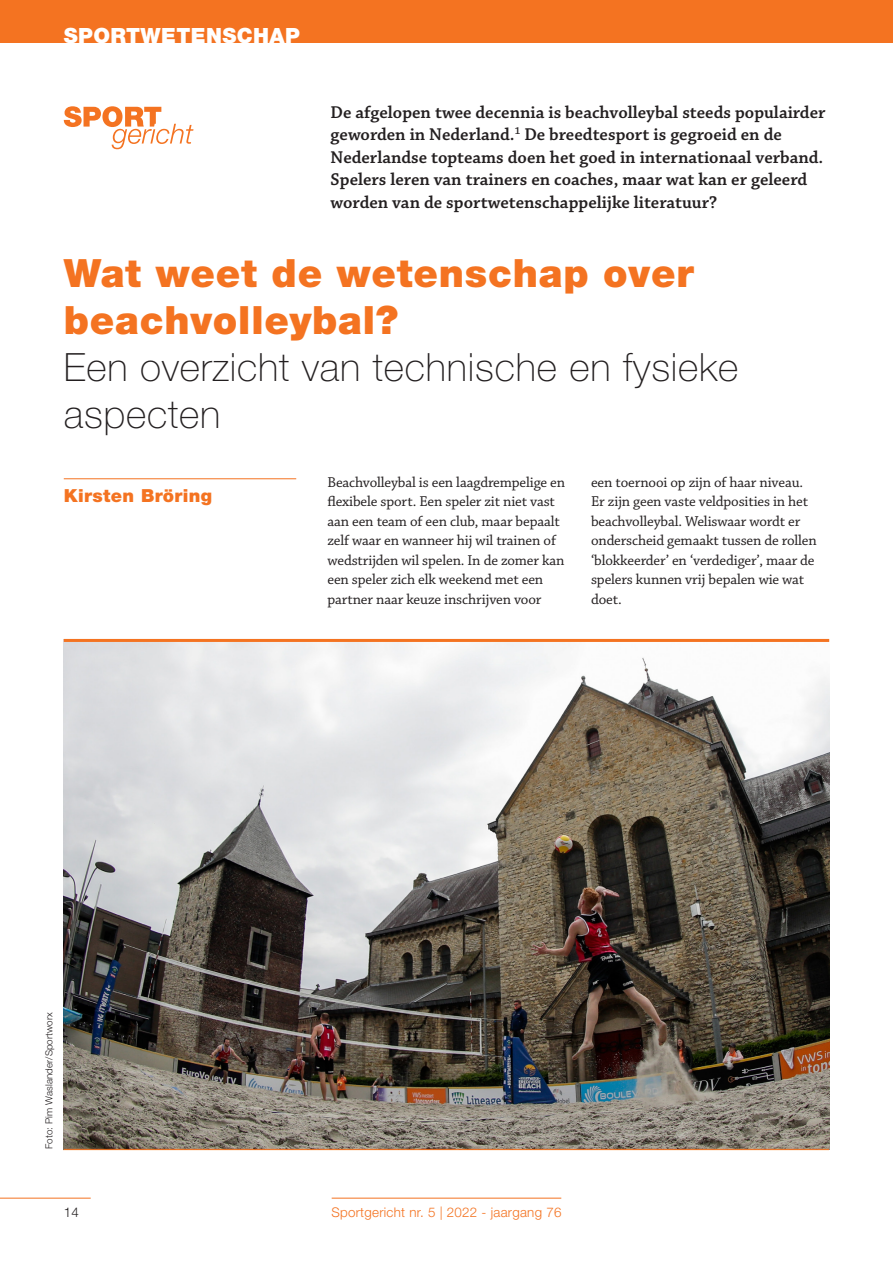
<style>
.page{position:relative;width:893px;height:1263px;background:#fff}
.page>*{position:absolute;margin:0;border:0;box-sizing:border-box;transform-origin:0 0}
.t1{font:100 39px/46.8px "Helvetica Neue LT Std";letter-spacing:.02em;color:#231f20}
._01_-_Kop{font:900 39px/46.8px "Helvetica Neue LT Std";letter-spacing:.02em;color:#f47321}
.t2{font:900 21px "Helvetica Neue LT Std";letter-spacing:.02em;color:#fff}
._02_-_Intro{font:600 18px/22.5px "Chaparral Pro";color:#231f20}
.t3{font:900 18px "Helvetica Neue LT Std";letter-spacing:.02em;color:#f47321}
.t4{font:15px/19.5px "Chaparral Pro";letter-spacing:-.01em;color:#231f20}
.t5{font:300 13.35px "Helvetica Neue LT Std";letter-spacing:.02em;color:#f47321}
.t6{font:300 13.35px "Helvetica Neue LT Std";color:#231f20}
._00_-_Fotobijschrift{font:300 9.75px "Helvetica Neue LT Std";letter-spacing:.01em;color:#231f20}
</style>
<div class="page">
<div style="left:0;top:0;width:893px;height:43px;background:#f47321"></div>
<hr style="left:0;top:1198px;width:91px;height:1px;background:#f47321">
<hr style="left:332px;top:1198px;width:229px;height:1px;background:#f47321">
<svg style="left:64px;top:106px;width:129px;height:43px"></svg>
<hr style="left:64px;top:478px;width:232px;height:1px;background:#f47321">
<img style="left:64px;top:642px;width:765px;height:507px">
<hr style="left:64px;top:639px;width:765px;height:3px;background:#f47321">
<hr style="left:64px;top:1149px;width:765px;height:1px;background:#f47321">
<p class="t2" style="left:64px;top:23px;width:238px">SPORTWETENSCHAP</p>
<p class="_02_-_Intro" style="left:331px;top:101px;width:496px">De afgelopen twee decennia is beachvolleybal steeds populairder geworden in Nederland.<sup>1</sup> De breedtesport is gegroeid en de Nederlandse topteams doen het goed in internationaal verband.<br>Spelers leren van trainers en coaches, maar wat kan er geleerd worden van de sportwetenschappelijke literatuur?</p>
<p class="_01_-_Kop" style="left:64px;top:250px;width:631px">Wat weet de wetenschap over beachvolleybal?</p>
<p class="t1" style="left:64px;top:343px;width:676px">Een overzicht van technische en fysieke aspecten</p>
<p class="t3" style="left:64px;top:485px;width:150px">Kirsten Bröring</p>
<p class="t4" style="left:327px;top:473px;width:239px">Beachvolleybal is een laagdrempelige en flexibele sport. Een speler zit niet vast aan een team of een club, maar bepaalt zelf waar en wanneer hij wil trainen of wedstrijden wil spelen. In de zomer kan een speler zich elk weekend met een partner naar keuze inschrijven voor</p>
<p class="t4" style="left:591px;top:473px;width:214px">een toernooi op zijn of haar niveau.</p>
<p class="t4" style="left:591px;top:492px;width:227px">Er zijn geen vaste veldposities in het beachvolleybal. Weliswaar wordt er onderscheid gemaakt tussen de rollen ‘blokkeerder’ en ‘verdediger’, maar de spelers kunnen vrij bepalen wie wat doet.</p>
<p class="_00_-_Fotobijschrift" style="left:43px;top:1149px;width:138px;rotate:-90deg">Foto: Pim Waslander/Sportworx</p>
<p class="t6" style="left:64px;top:1204px;width:17px">14</p>
<p class="t5" style="left:331px;top:1204px;width:232px">Sportgericht nr. 5 | 2022 - jaargang 76</p>
</div>
